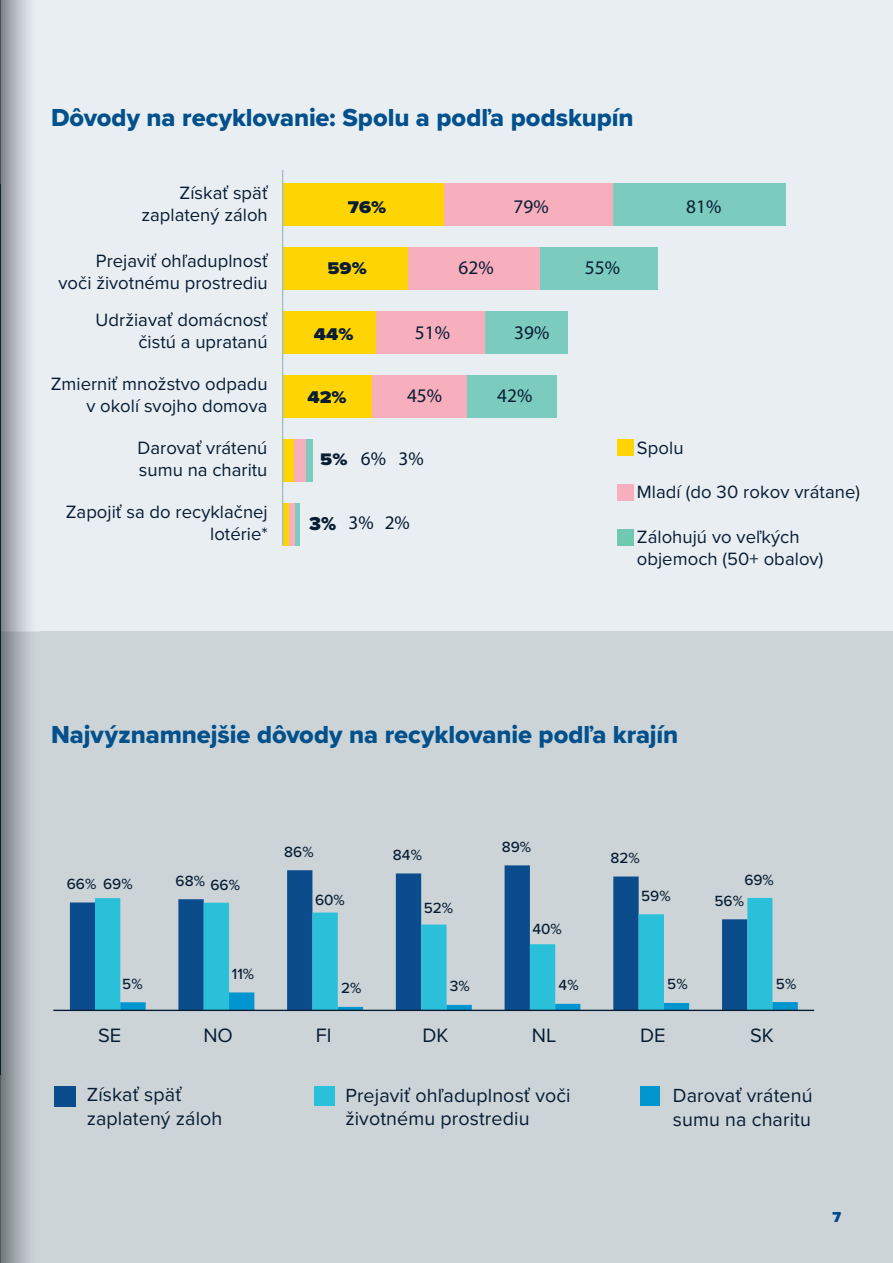
<style>
.page{position:relative;width:893px;height:1263px;background:#fff}
.page>*{position:absolute;margin:0;border:0;box-sizing:border-box;transform-origin:0 0}
.t1{font:25.5px "Proxima Nova Extrabld";letter-spacing:-.005em;color:#02508c}
.t2{font:20.1px "Proxima Nova";letter-spacing:-.005em;color:#081d34}
.t3{font:19.65px/23.5px "Proxima Nova";letter-spacing:.005em;color:#081d34}
.t4{font:19.35px "Calibri";letter-spacing:.005em;color:#081d34}
.t5{font:18.45px/22.2px "Proxima Nova";color:#081d34;text-align:right}
.t6{font:900 17.55px "Proxima Nova";letter-spacing:.005em;color:#081d34;scale:1.1 1}
.t7{font:500 15.3px "Proxima Nova";color:#081d34}
.t8{font:900 15px "Proxima Nova";color:#004a8d}
.s1{font-family:"Proxima Nova";font-weight:900;font-size:17.25px}
.s2{font-family:"Proxima Nova";font-weight:900}
</style>
<div class="page">
<div style="left:0;top:0;width:892px;height:631px;background:#e8eef1"></div>
<div style="left:0;top:631px;width:892px;height:632px;background:#ccd4d7"></div>
<div style="left:617px;top:439px;width:17px;height:17px;background:#fed503"></div>
<div style="left:617px;top:484px;width:17px;height:17px;background:#f7aebd"></div>
<div style="left:617px;top:529px;width:17px;height:17px;background:#71c8b0"></div>
<div style="left:283px;top:439px;width:11px;height:43px;background:#fed503"></div>
<div style="left:294px;top:439px;width:12px;height:43px;background:#f7aebd"></div>
<div style="left:307px;top:439px;width:6px;height:43px;background:#7bcbbe"></div>
<div style="left:283px;top:503px;width:6px;height:42px;background:#fed503"></div>
<div style="left:289px;top:503px;width:6px;height:42px;background:#f7aebd"></div>
<hr style="left:295px;top:503px;width:4px;height:42px;background:#7bcbbe">
<div style="left:283px;top:184px;width:162px;height:42px;background:#fed503"></div>
<div style="left:445px;top:184px;width:168px;height:42px;background:#f7aebd"></div>
<div style="left:613px;top:184px;width:172px;height:42px;background:#7bcbbe"></div>
<div style="left:282px;top:248px;width:126px;height:42px;background:#fed503"></div>
<div style="left:408px;top:247px;width:132px;height:43px;background:#f7aebd"></div>
<div style="left:540px;top:248px;width:117px;height:42px;background:#7bcbbe"></div>
<div style="left:282px;top:311px;width:94px;height:43px;background:#fed503"></div>
<div style="left:376px;top:311px;width:109px;height:43px;background:#f7aebd"></div>
<div style="left:485px;top:311px;width:83px;height:43px;background:#7bcbbe"></div>
<div style="left:283px;top:375px;width:89px;height:43px;background:#fed503"></div>
<div style="left:372px;top:375px;width:96px;height:43px;background:#f7aebd"></div>
<div style="left:468px;top:375px;width:89px;height:43px;background:#7bcbbe"></div>
<hr style="left:282px;top:170px;width:1px;height:375px;background:#a2bac8">
<svg style="left:70px;top:865px;width:569px;height:145px"></svg>
<svg style="left:95px;top:898px;width:677px;height:112px"></svg>
<svg style="left:120px;top:992px;width:678px;height:18px"></svg>
<hr style="left:53px;top:1010px;width:761px;height:1px;background:#081d34">
<div style="left:54px;top:1086px;width:21px;height:20px;background:#0b4c8c"></div>
<div style="left:315px;top:1086px;width:20px;height:20px;background:#2bc0da"></div>
<div style="left:640px;top:1087px;width:20px;height:19px;background:#0095ce"></div>
<img style="left:0;top:0;width:38px;height:1263px">
<img style="left:0;top:185px;width:1px;height:889px">
<h1 class="t1" style="left:51px;top:99px;width:584px">Dôvody na recyklovanie: Spolu a podľa podskupín</h1>
<p class="t5" style="left:141px;top:181px;width:128px">Získať späť zaplatený záloh</p>
<p class="t5" style="left:59px;top:249px;width:211px">Prejaviť ohľaduplnosť voči životnému prostrediu</p>
<p class="t5" style="left:96px;top:308px;width:174px">Udržiavať domácnosť čistú a upratanú</p>
<p class="t5" style="left:51px;top:372px;width:218px">Zmierniť množstvo odpadu v okolí svojho domova</p>
<p class="t5" style="left:138px;top:436px;width:131px;text-align:left">Darovať vrátenú sumu na charitu</p>
<p class="t5" style="left:66px;top:500px;width:203px">Zapojiť sa do recyklačnej lotérie*</p>
<p class="t6" style="left:348px;top:195px;width:36px">76%</p>
<p class="t4" style="left:514px;top:194px;width:37px">79%</p>
<p class="t4" style="left:686px;top:195px;width:37px">81%</p>
<p class="t6" style="left:327px;top:256px;width:37px">59%</p>
<p class="t4" style="left:459px;top:255px;width:37px">62%</p>
<p class="t4" style="left:585px;top:256px;width:37px">55%</p>
<p class="t6" style="left:314px;top:321px;width:38px">44%</p>
<p class="t4" style="left:415px;top:321px;width:37px">51%</p>
<p class="t4" style="left:514px;top:321px;width:37px">39%</p>
<p class="t6" style="left:307px;top:384px;width:37px">42%</p>
<p class="t4" style="left:407px;top:384px;width:37px">45%</p>
<p class="t4" style="left:497px;top:384px;width:37px">42%</p>
<p class="t4" style="left:320px;top:447px;width:105px"><span class="s1">5%</span> 6% 3%</p>
<p class="t4" style="left:309px;top:511px;width:102px"><span class="s2">3%</span> 3% 2%</p>
<p class="t5" style="left:637px;top:436px;width:48px">Spolu</p>
<p class="t5" style="left:637px;top:480px;width:225px">Mladí (do 30 rokov vrátane)</p>
<p class="t5" style="left:637px;top:525px;width:188px;text-align:left">Zálohujú vo veľkých objemoch (50+ obalov)</p>
<h1 class="t1" style="left:51px;top:715px;width:629px">Najvýznamnejšie dôvody na recyklovanie podľa krajín</h1>
<p class="t7" style="left:284px;top:841px;width:31px">86%</p>
<p class="t7" style="left:393px;top:844px;width:31px">84%</p>
<p class="t7" style="left:502px;top:836px;width:31px">89%</p>
<p class="t7" style="left:610px;top:847px;width:31px">82%</p>
<p class="t7" style="left:67px;top:872px;width:67px">66% 69%</p>
<p class="t7" style="left:176px;top:869px;width:31px">68%</p>
<p class="t7" style="left:211px;top:873px;width:31px">66%</p>
<p class="t7" style="left:315px;top:888px;width:31px">60%</p>
<p class="t7" style="left:424px;top:897px;width:31px">52%</p>
<p class="t7" style="left:641px;top:885px;width:31px">59%</p>
<p class="t7" style="left:744px;top:868px;width:31px">69%</p>
<p class="t7" style="left:714px;top:890px;width:31px">56%</p>
<p class="t7" style="left:532px;top:917px;width:31px">40%</p>
<p class="t7" style="left:122px;top:972px;width:22px">5%</p>
<p class="t7" style="left:232px;top:962px;width:24px">11%</p>
<p class="t7" style="left:341px;top:977px;width:22px">2%</p>
<p class="t7" style="left:450px;top:975px;width:22px">3%</p>
<p class="t7" style="left:559px;top:974px;width:22px">4%</p>
<p class="t7" style="left:667px;top:973px;width:22px">5%</p>
<p class="t7" style="left:776px;top:972px;width:22px">5%</p>
<p class="t2" style="left:98px;top:1020px;width:25px">SE</p>
<p class="t2" style="left:203px;top:1020px;width:31px">NO</p>
<p class="t2" style="left:316px;top:1020px;width:17px">FI</p>
<p class="t2" style="left:422px;top:1020px;width:28px">DK</p>
<p class="t2" style="left:532px;top:1020px;width:26px">NL</p>
<p class="t2" style="left:640px;top:1020px;width:27px">DE</p>
<p class="t2" style="left:750px;top:1020px;width:25px">SK</p>
<p class="t3" style="left:87px;top:1082px;width:137px">Získať späť zaplatený záloh</p>
<p class="t3" style="left:345px;top:1082px;width:227px">Prejaviť ohľaduplnosť voči životnému prostrediu</p>
<p class="t3" style="left:673px;top:1083px;width:141px">Darovať vrátenú sumu na charitu</p>
<p class="t8" style="left:832px;top:1205px;width:10px">7</p>
</div>
